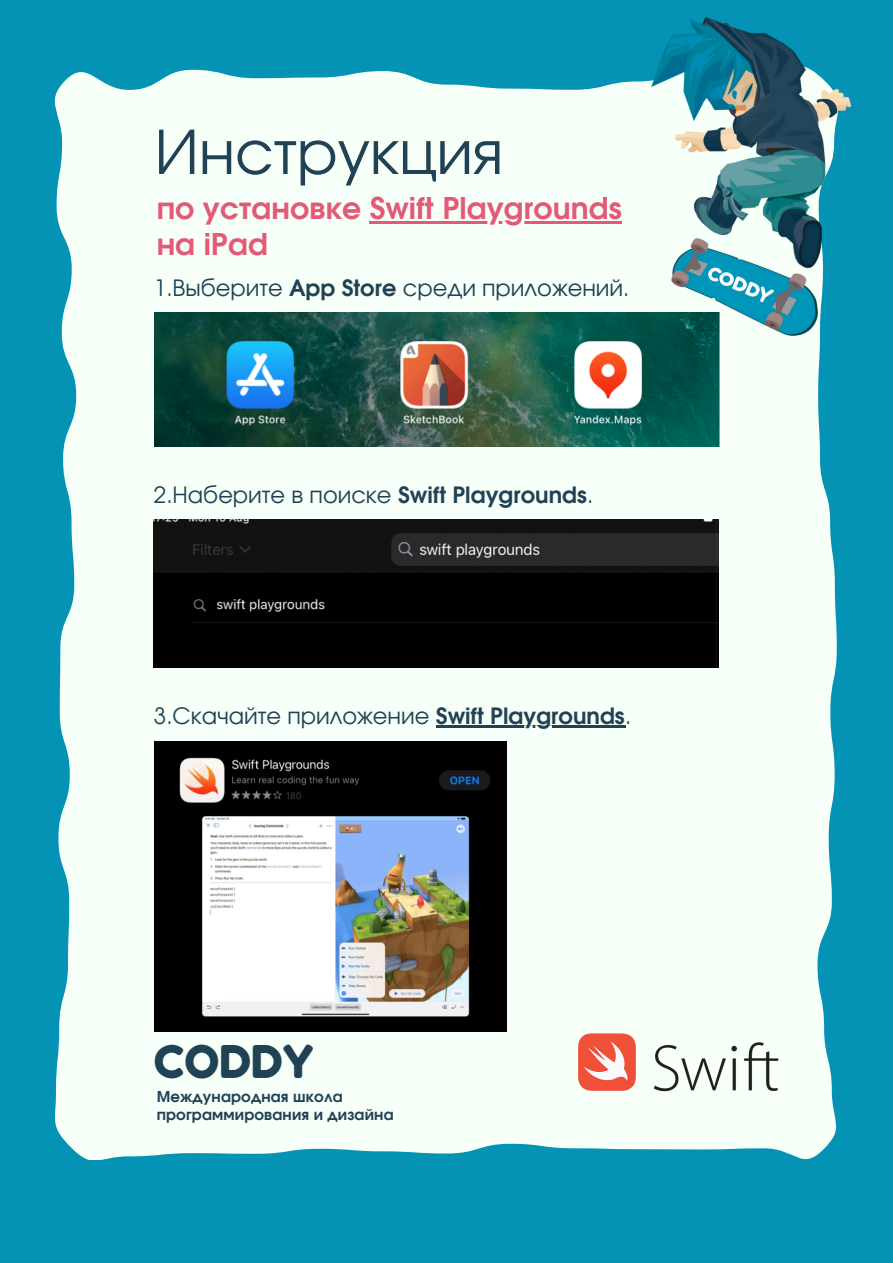
<style>
.page{position:relative;width:893px;height:1263px;background:#0493b4}
.page>*{position:absolute;margin:0;border:0;box-sizing:border-box;transform-origin:0 0}
.t1{font:60px "Evolventa";color:#214255}
.t2{font:45px "Fredoka One";color:#214255}
.t3{font:700 30px "Evolventa";color:#e35a77}
.t4{font:22.5px "Evolventa";color:#214255}
.t5{font:700 15px "Evolventa";letter-spacing:.01em;color:#214255}
.s1{font-weight:700}
</style>
<div class="page">
<div style="left:55px;top:69px;width:782px;height:1090px;background:#f7fff9"></div>
<hr style="left:370px;top:221px;width:252px;height:3px;background:#e35a77">
<img style="left:651px;top:17px;width:200px;height:319px">
<img style="left:154px;top:312px;width:567px;height:134px">
<img style="left:154px;top:519px;width:564px;height:148px">
<img style="left:154px;top:741px;width:353px;height:290px">
<hr style="left:436px;top:725px;width:189px;height:3px;background:#214255">
<img style="left:579px;top:962px;width:199px;height:197px">
<p class="t1" style="left:154px;top:126px;width:350px">Инструкция</p>
<p class="t3" style="left:157px;top:195px;width:467px">по установке Swift Playgrounds</p>
<h3 class="t3" style="left:157px;top:231px;width:113px">на iPad</h3>
<p class="t4" style="left:154px;top:278px;width:477px">1.Выберите <span class="s1">App Store</span> среди приложений.</p>
<h1 class="t4" style="left:154px;top:485px;width:441px">2.Наберите в поиске <span class="s1">Swift Playgrounds</span>.</h1>
<p class="t4" style="left:154px;top:706px;width:479px">3.Скачайте приложение <span class="s1">Swift Playgrounds</span>.</p>
<h4 class="t2" style="left:154px;top:1034px;width:161px">CODDY</h4>
<p class="t5" style="left:157px;top:1090px;width:187px">Международная школа</p>
<p class="t5" style="left:157px;top:1108px;width:238px">программирования и дизайна</p>
</div>
